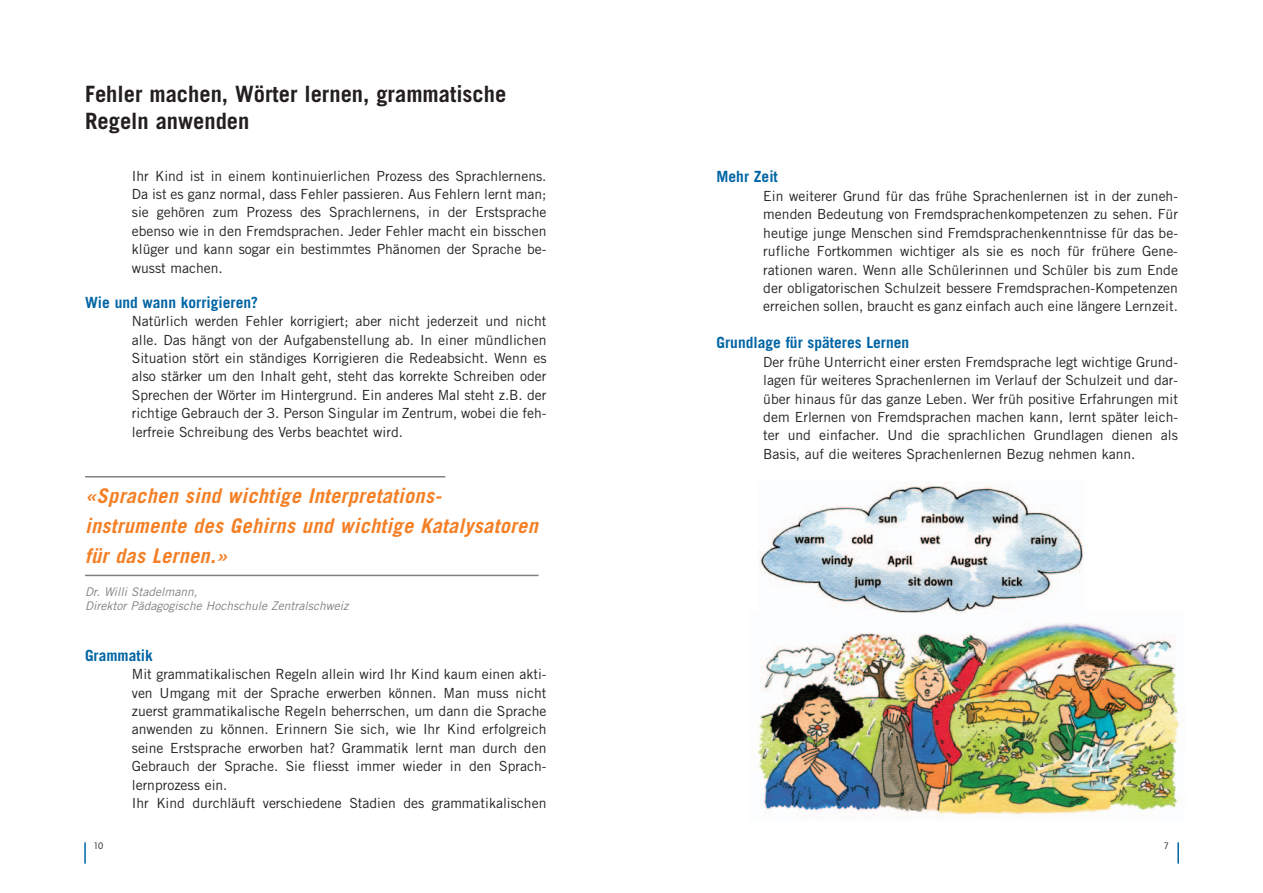
<style>
.page{position:relative;width:1263px;height:893px;background:#fff}
.page>*{position:absolute;margin:0;border:0;box-sizing:border-box;transform-origin:0 0}
.t1{font:700 22.5px/27px "Trade Gothic";color:#231f20}
.t2{font:italic 700 20.25px/30px "Trade Gothic";letter-spacing:.015em;color:#f48026}
.t3{font:700 15.45px "Trade Gothic";color:#0065a4}
.t4{font:13.95px/18.5px "Trade Gothic";color:#231f20;text-align:justify}
.t5{font:italic 12px/14.4px "Trade Gothic";color:#808285}
.t6{font:9.75px "Quay Sans";color:#231f20}
</style>
<div class="page">
<hr style="left:84px;top:842px;width:2px;height:22px;background:#0065a4">
<hr style="left:1177px;top:842px;width:2px;height:22px;background:#0065a4">
<hr style="left:85px;top:476px;width:360px;height:1px;background:#808285">
<hr style="left:85px;top:575px;width:453px;height:1px;background:#808285">
<img style="left:757px;top:623px;width:423px;height:196px">
<img style="left:760px;top:486px;width:323px;height:128px">
<h1 class="t1" style="left:85px;top:82px;width:423px">Fehler machen, Wörter lernen, grammatische<br>Regeln anwenden</h1>
<p class="t4" style="left:132px;top:168px;width:416px">Ihr Kind ist in einem kontinuierlichen Prozess des Sprachlernens.<br>Da ist es ganz normal, dass Fehler passieren. Aus Fehlern lernt man; sie gehören zum Prozess des Sprachlernens, in der Erstsprache ebenso wie in den Fremdsprachen. Jeder Fehler macht ein bisschen klüger und kann sogar ein bestimmtes Phänomen der Sprache be&shy;wusst machen.</p>
<p class="t3" style="left:85px;top:296px;width:174px">Wie und wann korrigieren?</p>
<p class="t4" style="left:132px;top:313px;width:416px">Natürlich werden Fehler korrigiert; aber nicht jederzeit und nicht alle. Das hängt von der Aufgabenstellung ab. In einer mündlichen Situation stört ein ständiges Korrigieren die Redeabsicht. Wenn es also stärker um den Inhalt geht, steht das korrekte Schreiben oder Sprechen der Wörter im Hintergrund. Ein anderes Mal steht z.B. der richtige Gebrauch der 3. Person Singular im Zentrum, wobei die feh&shy;lerfreie Schreibung des Verbs beachtet wird.</p>
<h2 class="t2" style="left:85px;top:483px;width:454px">«Sprachen sind wichtige Interpretations&shy;instrumente des Gehirns und wichtige Katalysatoren für das Lernen.»</h2>
<p class="t5" style="left:85px;top:585px;width:265px">Dr. Willi Stadelmann,<br>Direktor Pädagogische Hochschule Zentralschweiz</p>
<p class="t3" style="left:85px;top:649px;width:69px">Grammatik</p>
<p class="t4" style="left:132px;top:666px;width:416px;text-align:left">Mit grammatikalischen Regeln allein wird Ihr Kind kaum einen akti&shy;ven Umgang mit der Sprache erwerben können. Man muss nicht zuerst grammatikalische Regeln beherrschen, um dann die Sprache anwenden zu können. Erinnern Sie sich, wie Ihr Kind erfolgreich seine Erstsprache erworben hat? Grammatik lernt man durch den Gebrauch der Sprache. Sie fliesst immer wieder in den Sprach&shy;lernprozess ein.<br>Ihr Kind durchläuft verschiedene Stadien des grammatikalischen</p>
<p class="t3" style="left:716px;top:171px;width:63px">Mehr Zeit</p>
<p class="t4" style="left:763px;top:188px;width:416px">Ein weiterer Grund für das frühe Sprachenlernen ist in der zuneh&shy;menden Bedeutung von Fremdsprachenkompetenzen zu sehen. Für heutige junge Menschen sind Fremdsprachenkenntnisse für das be&shy;rufliche Fortkommen wichtiger als sie es noch für frühere Gene&shy;rationen waren. Wenn alle Schülerinnen und Schüler bis zum Ende der obligatorischen Schulzeit bessere Fremdsprachen-Kompetenzen erreichen sollen, braucht es ganz einfach auch eine längere Lernzeit.</p>
<p class="t3" style="left:716px;top:337px;width:194px">Grundlage für späteres Lernen</p>
<p class="t4" style="left:763px;top:354px;width:416px">Der frühe Unterricht einer ersten Fremdsprache legt wichtige Grund&shy;lagen für weiteres Sprachenlernen im Verlauf der Schulzeit und dar&shy;über hinaus für das ganze Leben. Wer früh positive Erfahrungen mit dem Erlernen von Fremdsprachen machen kann, lernt später leich&shy;ter und einfacher. Und die sprachlichen Grundlagen dienen als Basis, auf die weiteres Sprachenlernen Bezug nehmen kann.</p>
<p class="t6" style="left:94px;top:840px;width:11px">10</p>
<p class="t6" style="left:1164px;top:840px;width:7px">7</p>
</div>
